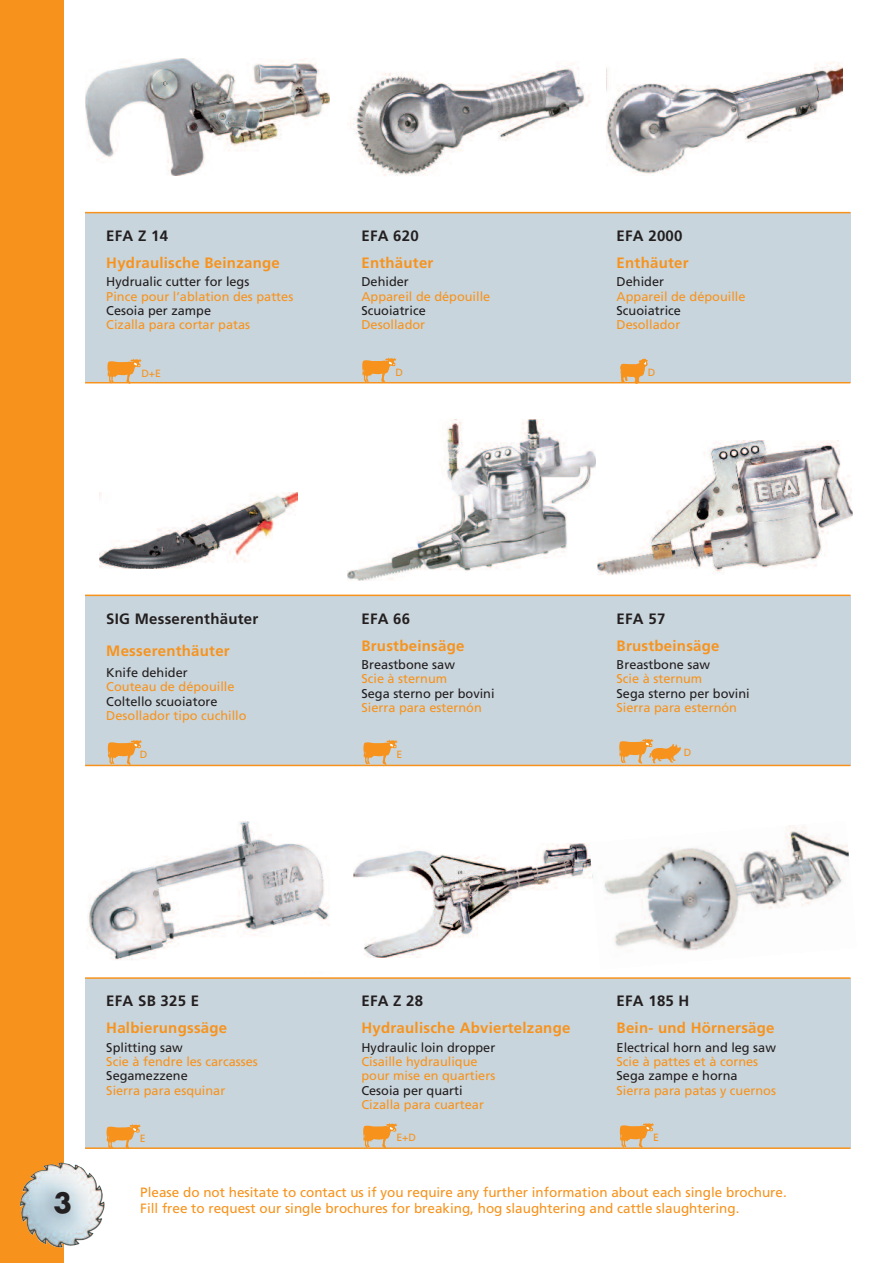
<style>
.page{position:relative;width:893px;height:1263px;background:#fff}
.page>*{position:absolute;margin:0;border:0;box-sizing:border-box;transform-origin:0 0}
.t1{font:700 27px "Futura";color:#231f20}
.t2{font:700 15px "Frutiger";letter-spacing:.015em;color:#f7931d}
.t3{font:700 15px "Frutiger";letter-spacing:.015em;color:#231f20}
.t4{font:13.5px/16.5px "Frutiger";color:#f7931d}
.t5{font:12.75px/14.2px "Frutiger";color:#f7931d}
.t6{font:12.75px "Frutiger";color:#231f20}
.t7{font:10.5px "Frutiger";color:#f7931d}
</style>
<div class="page">
<div style="left:85px;top:595px;width:765px;height:170px;background:#c9d5dc"></div>
<div style="left:85px;top:978px;width:765px;height:170px;background:#c9d5dc"></div>
<div style="left:0;top:0;width:64px;height:1263px;background:#f7931d"></div>
<hr style="left:85px;top:595px;width:765px;height:1px;background:#f7931d">
<hr style="left:85px;top:765px;width:765px;height:1px;background:#f7931d">
<hr style="left:85px;top:977px;width:765px;height:2px;background:#f7931d">
<hr style="left:85px;top:1147px;width:765px;height:2px;background:#f7931d">
<img style="left:100px;top:493px;width:198px;height:75px">
<img style="left:606px;top:62px;width:237px;height:112px">
<div style="left:85px;top:213px;width:765px;height:170px;background:#c9d5dc"></div>
<hr style="left:85px;top:212px;width:765px;height:1px;background:#f7931d">
<hr style="left:85px;top:382px;width:765px;height:1px;background:#f7931d">
<img style="left:86px;top:59px;width:244px;height:117px">
<img style="left:353px;top:68px;width:237px;height:108px">
<img style="left:597px;top:441px;width:255px;height:133px">
<img style="left:347px;top:420px;width:248px;height:160px">
<img style="left:20px;top:1162px;width:85px;height:86px">
<svg style="left:107px;top:359px;width:35px;height:25px"></svg>
<svg style="left:362px;top:358px;width:34px;height:24px"></svg>
<svg style="left:108px;top:740px;width:34px;height:25px"></svg>
<svg style="left:363px;top:740px;width:35px;height:25px"></svg>
<svg style="left:106px;top:1124px;width:35px;height:25px"></svg>
<svg style="left:363px;top:1123px;width:34px;height:25px"></svg>
<svg style="left:620px;top:1123px;width:34px;height:25px"></svg>
<svg style="left:620px;top:358px;width:28px;height:24px"></svg>
<img style="left:87px;top:821px;width:243px;height:139px">
<img style="left:353px;top:843px;width:236px;height:114px">
<img style="left:589px;top:825px;width:260px;height:126px">
<svg style="left:619px;top:738px;width:62px;height:26px"></svg>
<p class="t3" style="left:106px;top:230px;width:63px">EFA Z 14</p>
<p class="t2" style="left:106px;top:257px;width:175px">Hydraulische Beinzange</p>
<p class="t6" style="left:106px;top:277px;width:145px">Hydrualic cutter for legs</p>
<p class="t5" style="left:106px;top:290px;width:189px">Pince pour l’ablation des pattes</p>
<p class="t6" style="left:106px;top:305px;width:106px">Cesoia per zampe</p>
<p class="t5" style="left:106px;top:319px;width:145px">Cizalla para cortar patas</p>
<p class="t3" style="left:361px;top:230px;width:59px">EFA 620</p>
<p class="t2" style="left:361px;top:257px;width:74px">Enthäuter</p>
<p class="t6" style="left:361px;top:277px;width:49px">Dehider</p>
<p class="t5" style="left:361px;top:290px;width:130px">Appareil de dépouille</p>
<p class="t6" style="left:361px;top:305px;width:66px">Scuoiatrice</p>
<p class="t5" style="left:361px;top:319px;width:65px">Desollador</p>
<p class="t7" style="left:141px;top:369px;width:21px">D+E</p>
<p class="t7" style="left:395px;top:368px;width:9px">D</p>
<p class="t3" style="left:106px;top:612px;width:153px">SIG Messerenthäuter</p>
<p class="t2" style="left:106px;top:645px;width:125px">Messerenthäuter</p>
<p class="t6" style="left:106px;top:667px;width:83px">Knife dehider</p>
<p class="t5" style="left:106px;top:681px;width:130px">Couteau de dépouille</p>
<p class="t6" style="left:106px;top:696px;width:113px">Coltello scuoiatore</p>
<p class="t5" style="left:106px;top:709px;width:142px">Desollador tipo cuchillo</p>
<p class="t3" style="left:361px;top:612px;width:50px">EFA 66</p>
<p class="t2" style="left:361px;top:639px;width:104px">Brustbeinsäge</p>
<p class="t6" style="left:361px;top:659px;width:95px">Breastbone saw</p>
<p class="t5" style="left:361px;top:673px;width:87px">Scie à sternum</p>
<p class="t6" style="left:361px;top:688px;width:135px">Sega sterno per bovini</p>
<p class="t5" style="left:361px;top:701px;width:122px">Sierra para esternón</p>
<p class="t7" style="left:140px;top:750px;width:9px">D</p>
<p class="t7" style="left:397px;top:750px;width:7px">E</p>
<p class="t3" style="left:617px;top:230px;width:67px">EFA 2000</p>
<p class="t2" style="left:617px;top:257px;width:74px">Enthäuter</p>
<p class="t6" style="left:617px;top:277px;width:49px">Dehider</p>
<p class="t5" style="left:617px;top:290px;width:130px">Appareil de dépouille</p>
<p class="t6" style="left:617px;top:305px;width:66px">Scuoiatrice</p>
<p class="t5" style="left:617px;top:319px;width:65px">Desollador</p>
<p class="t7" style="left:648px;top:368px;width:9px">D</p>
<p class="t3" style="left:617px;top:612px;width:50px">EFA 57</p>
<p class="t2" style="left:617px;top:639px;width:104px">Brustbeinsäge</p>
<p class="t6" style="left:617px;top:659px;width:95px">Breastbone saw</p>
<p class="t5" style="left:617px;top:673px;width:87px">Scie à sternum</p>
<p class="t6" style="left:617px;top:688px;width:135px">Sega sterno per bovini</p>
<p class="t5" style="left:617px;top:701px;width:122px">Sierra para esternón</p>
<p class="t7" style="left:684px;top:748px;width:9px">D</p>
<h1 class="t1" style="left:53px;top:1191px;width:20px">3</h1>
<p class="t3" style="left:106px;top:995px;width:94px">EFA SB 325 E</p>
<p class="t2" style="left:106px;top:1022px;width:122px">Halbierungssäge</p>
<p class="t6" style="left:106px;top:1042px;width:78px">Splitting saw</p>
<p class="t5" style="left:106px;top:1055px;width:153px">Scie à fendre les carcasses</p>
<p class="t6" style="left:106px;top:1071px;width:83px">Segamezzene</p>
<p class="t5" style="left:106px;top:1084px;width:121px">Sierra para esquinar</p>
<p class="t3" style="left:361px;top:995px;width:63px">EFA Z 28</p>
<p class="t2" style="left:361px;top:1022px;width:211px">Hydraulische Abviertelzange</p>
<p class="t6" style="left:361px;top:1042px;width:135px">Hydraulic loin dropper</p>
<p class="t5" style="left:361px;top:1055px;width:135px">Cisaille hydraulique pour mise en quartiers</p>
<p class="t6" style="left:361px;top:1085px;width:103px">Cesoia per quarti</p>
<p class="t5" style="left:361px;top:1098px;width:124px">Cizalla para cuartear</p>
<p class="t3" style="left:617px;top:995px;width:74px">EFA 185 H</p>
<p class="t2" style="left:617px;top:1022px;width:160px">Bein- und Hörnersäge</p>
<p class="t6" style="left:617px;top:1042px;width:161px">Electrical horn and leg saw</p>
<p class="t5" style="left:617px;top:1055px;width:143px">Scie à pattes et à cornes</p>
<p class="t6" style="left:617px;top:1071px;width:123px">Sega zampe e horna</p>
<p class="t5" style="left:617px;top:1084px;width:161px">Sierra para patas y cuernos</p>
<p class="t7" style="left:140px;top:1134px;width:7px">E</p>
<p class="t7" style="left:396px;top:1133px;width:21px">E+D</p>
<p class="t7" style="left:653px;top:1133px;width:7px">E</p>
<p class="t4" style="left:140px;top:1185px;width:648px">Please do not hesitate to contact us if you require any further information about each single brochure.<br>Fill free to request our single brochures for breaking, hog slaughtering and cattle slaughtering.</p>
</div>
